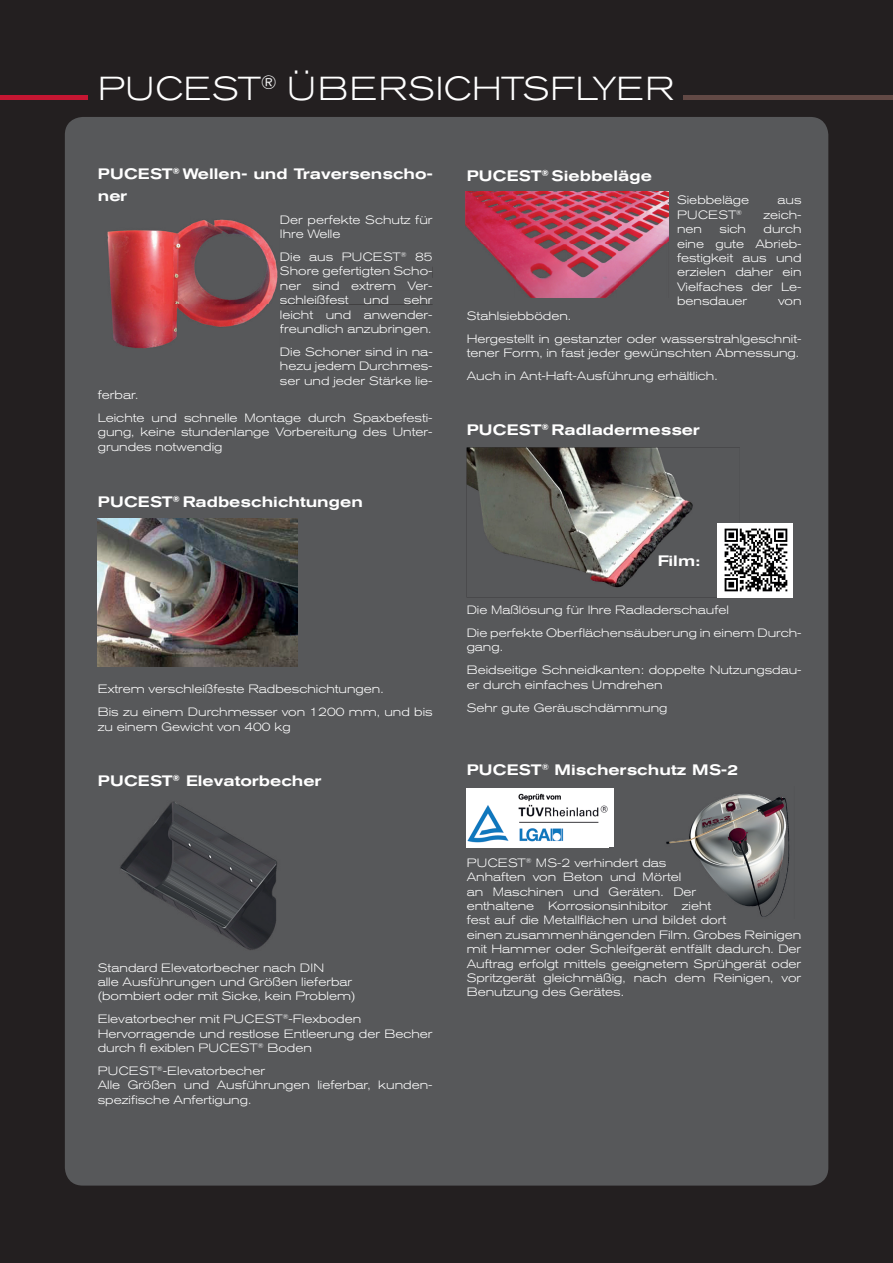
<style>
.page{position:relative;width:893px;height:1263px;background:#231f20}
.page>*{position:absolute;margin:0;border:0;box-sizing:border-box;transform-origin:0 0}
.t1{font:300 expanded 33px "Akzidenz Grotesk BQ";letter-spacing:.02em;color:#fff}
.t2{font:500 expanded 15px/21.6px "Akzidenz Grotesk BQ";color:#fff}
.t3{font:300 expanded 12px/14.4px "Akzidenz Grotesk BQ";color:#fff}
</style>
<div class="page">
<hr style="left:683px;top:96px;width:210px;height:4px;background:#624945">
<hr style="left:0;top:96px;width:88px;height:4px;background:#c51632">
<div style="left:65px;top:117px;width:763px;height:1068px;background:#57585a"></div>
<div style="left:280px;top:267px;width:152px;height:11px;background:#57585a"></div>
<div style="left:281px;top:281px;width:151px;height:9px;background:#57585a"></div>
<div style="left:280px;top:296px;width:153px;height:8px;background:#57585a"></div>
<div style="left:280px;top:324px;width:151px;height:11px;background:#57585a"></div>
<img style="left:98px;top:519px;width:200px;height:147px">
<img style="left:102px;top:798px;width:193px;height:159px">
<img style="left:467px;top:447px;width:273px;height:150px">
<div style="left:467px;top:788px;width:146px;height:59px;background:#fff"></div>
<img style="left:467px;top:793px;width:141px;height:50px">
<img style="left:662px;top:786px;width:132px;height:132px">
<img style="left:719px;top:523px;width:75px;height:74px">
<img style="left:466px;top:192px;width:203px;height:106px">
<img style="left:102px;top:217px;width:178px;height:132px">
<h1 class="t1" style="left:98px;top:70px;width:578px">PUCEST<sup>®</sup> ÜBERSICHTSFLYER</h1>
<p class="t2" style="left:98px;top:163px;width:336px">PUCEST<sup>®</sup> Wellen- und Traversenscho&shy;ner</p>
<p class="t3" style="left:280px;top:212px;width:154px">Der perfekte Schutz für<br>Ihre Welle</p>
<p class="t3" style="left:280px;top:250px;width:154px;text-align:justify">Die aus PUCEST<sup>®</sup> 85<br>Shore gefertigten Scho&shy;ner sind extrem Ver&shy;schleißfest und sehr leicht und anwender&shy;freundlich anzubringen.</p>
<p class="t3" style="left:280px;top:345px;width:154px;text-align:justify">Die Schoner sind in na&shy;hezu jedem Durchmes&shy;ser und jeder Stärke lie-</p>
<p class="t3" style="left:98px;top:384px;width:336px;line-height:23px">ferbar.<br>Leichte und schnelle Montage durch Spaxbefesti-</p>
<p class="t3" style="left:98px;top:425px;width:336px">gung, keine stundenlange Vorbereitung des Unter&shy;grundes notwendig</p>
<p class="t2" style="left:98px;top:491px;width:267px">PUCEST<sup>®</sup> Radbeschichtungen</p>
<p class="t3" style="left:98px;top:678px;width:336px;line-height:23px">Extrem verschleißfeste Radbeschichtungen.<br>Bis zu einem Durchmesser von 1200 mm, und bis</p>
<p class="t3" style="left:98px;top:719px;width:194px">zu einem Gewicht von 400 kg</p>
<p class="t2" style="left:98px;top:770px;width:225px">PUCEST<sup>®</sup> Elevatorbecher</p>
<p class="t3" style="left:98px;top:960px;width:259px">Standard Elevatorbecher nach DIN<br>alle Ausführungen und Größen lieferbar (bombiert oder mit Sicke, kein Problem)</p>
<p class="t3" style="left:98px;top:1012px;width:336px">Elevatorbecher mit PUCEST<sup>®</sup>-Flexboden<br>Hervorragende und restlose Entleerung der Becher durch fl exiblen PUCEST<sup>®</sup> Boden</p>
<p class="t3" style="left:98px;top:1064px;width:336px">PUCEST<sup>®</sup>-Elevatorbecher<br>Alle Größen und Ausführungen lieferbar, kunden&shy;spezifische Anfertigung.</p>
<p class="t2" style="left:467px;top:166px;width:187px">PUCEST<sup>®</sup> Siebbeläge</p>
<p class="t3" style="left:677px;top:193px;width:73px">Siebbeläge</p>
<p class="t3" style="left:777px;top:193px;width:25px">aus</p>
<p class="t3" style="left:677px;top:207px;width:67px">PUCEST<sup>®</sup></p>
<p class="t3" style="left:763px;top:207px;width:40px">zeich-</p>
<p class="t3" style="left:677px;top:222px;width:26px">nen</p>
<p class="t3" style="left:719px;top:222px;width:28px">sich</p>
<p class="t3" style="left:677px;top:222px;width:126px;text-align:justify;text-indent:86px">durch eine gute Abrieb&shy;festigkeit aus und erzielen daher ein Vielfaches der Le&shy;bensdauer</p>
<p class="t3" style="left:778px;top:294px;width:25px">von</p>
<p class="t3" style="left:467px;top:304px;width:336px;line-height:23px">Stahlsiebböden.<br>Hergestellt in gestanzter oder wasserstrahlgeschnit-</p>
<p class="t3" style="left:467px;top:341px;width:334px;line-height:23px">tener Form, in fast jeder gewünschten Abmessung.<br>Auch in Ant-Haft-Ausführung erhältlich.</p>
<p class="t2" style="left:467px;top:419px;width:235px">PUCEST<sup>®</sup> Radladermesser</p>
<p class="t2" style="left:658px;top:550px;width:44px">Film:</p>
<p class="t3" style="left:467px;top:598px;width:336px;line-height:23px">Die Maßlösung für Ihre Radladerschaufel<br>Die perfekte Oberflächensäuberung in einem Durch-</p>
<p class="t3" style="left:467px;top:636px;width:336px;line-height:23px">gang.<br>Beidseitige Schneidkanten: doppelte Nutzungsdau-</p>
<p class="t3" style="left:467px;top:673px;width:202px;line-height:23px">er durch einfaches Umdrehen<br>Sehr gute Geräuschdämmung</p>
<p class="t2" style="left:467px;top:759px;width:273px">PUCEST<sup>®</sup> Mischerschutz MS-2</p>
<p class="t3" style="left:467px;top:855px;width:336px">PUCEST<sup>®</sup> MS-2 verhindert das<br>Anhaften von Beton und Mörtel<br>an Maschinen und Geräten. Der<br>enthaltene Korrosionsinhibitor zieht<br>fest auf die Metallflächen und bildet dort<br>einen zusammenhängenden Film. Grobes Reinigen mit Hammer oder Schleifgerät entfällt dadurch. Der Auftrag erfolgt mittels geeignetem Sprühgerät oder Spritzgerät gleichmäßig, nach dem Reinigen, vor Benutzung des Gerätes.</p>
</div>
